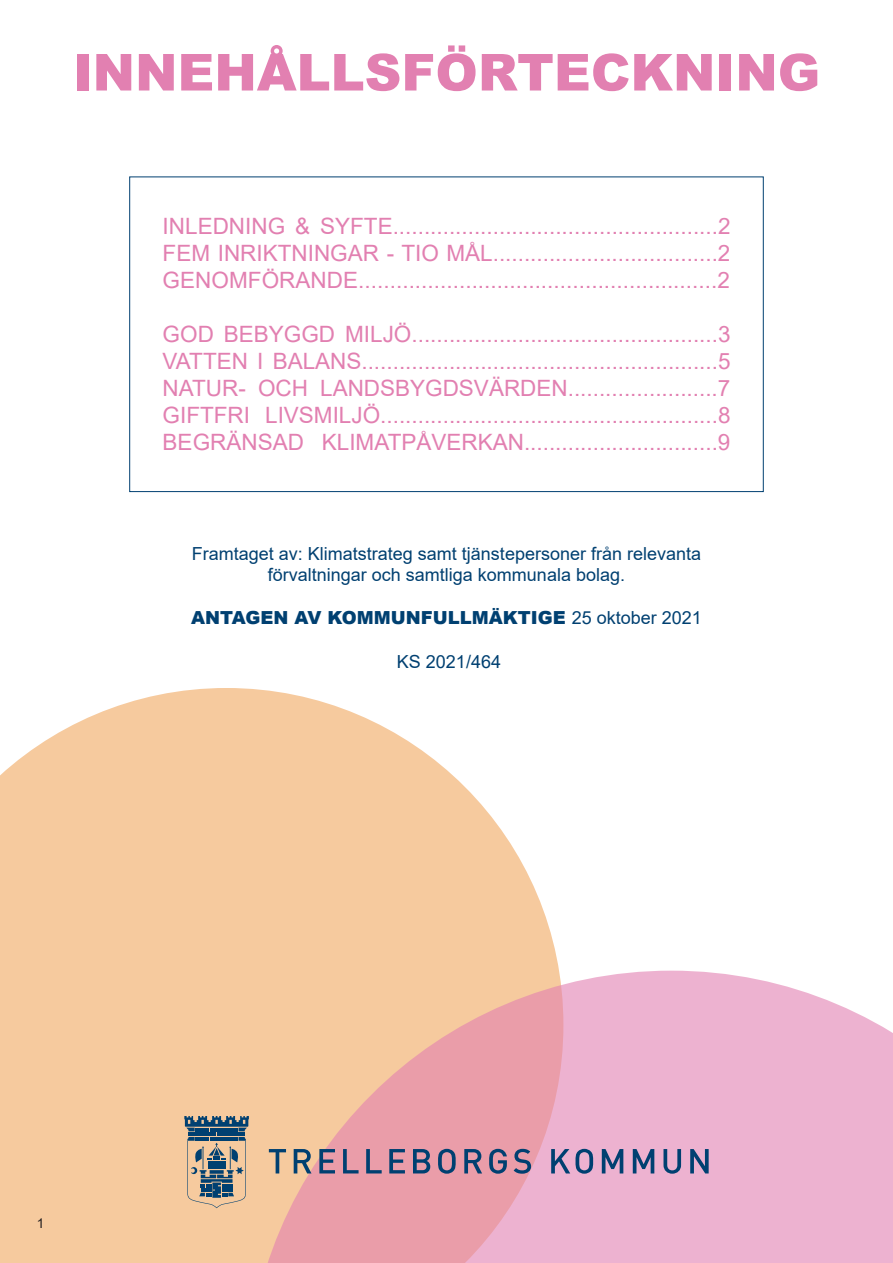
<style>
.page{position:relative;width:893px;height:1263px;background:#fff}
.page>*{position:absolute;margin:0;border:0;box-sizing:border-box;transform-origin:0 0}
.t1{font:900 51px "Arial";color:#e280b1}
.t2{font:22.5px "Arial";color:#e280b1}
.t3{font:18px/21.6px "Arial";color:#004071;text-align:center}
.t4{font:900 18px "Arial";color:#004071}
.t5{font:13.5px "Arial";color:#231f20}
.s1{font-weight:400}
</style>
<div class="page">
<svg style="left:0;top:688px;width:559px;height:575px;background:#f7d0aa"></svg>
<svg style="left:247px;top:971px;width:646px;height:292px;background:#eeb3bd"></svg>
<svg style="left:269px;top:1149px;width:440px;height:25px;background:#9f87a0"></svg>
<hr style="left:188px;top:1132px;width:14px;height:4px;background:#004071">
<hr style="left:217px;top:1132px;width:13px;height:4px;background:#004071">
<hr style="left:231px;top:1132px;width:14px;height:4px;background:#004071">
<hr style="left:203px;top:1132px;width:13px;height:4px;background:#004071">
<svg style="left:184px;top:1116px;width:65px;height:15px"></svg>
<svg style="left:187px;top:1137px;width:59px;height:71px;background:#a0998e"></svg>
<p class="t1" style="left:73px;top:35px;width:749px">INNEHÅLLSFÖRTECKNING</p>
<p class="t2" style="left:163px;top:211px;width:569px">INLEDNING &amp; SYFTE....................................................2</p>
<p class="t2" style="left:163px;top:238px;width:569px">FEM INRIKTNINGAR - TIO MÅL....................................2</p>
<p class="t2" style="left:163px;top:265px;width:569px">GENOMFÖRANDE.........................................................2</p>
<p class="t2" style="left:163px;top:319px;width:569px">GOD BEBYGGD MILJÖ.................................................3</p>
<p class="t2" style="left:163px;top:346px;width:569px">VATTEN I BALANS.........................................................5</p>
<p class="t2" style="left:163px;top:373px;width:569px">NATUR- OCH LANDSBYGDSVÄRDEN........................7</p>
<p class="t2" style="left:163px;top:400px;width:569px">GIFTFRI LIVSMILJÖ......................................................8</p>
<p class="t2" style="left:163px;top:427px;width:569px">BEGRÄNSAD KLIMATPÅVERKAN...............................9</p>
<p class="t3" style="left:192px;top:542px;width:511px">Framtaget av: Klimatstrateg samt tjänstepersoner från relevanta förvaltningar och samtliga kommunala bolag.</p>
<p class="t4" style="left:191px;top:605px;width:512px">ANTAGEN AV KOMMUNFULLMÄKTIGE <span class="s1">25 oktober 2021</span></p>
<p class="t3" style="left:397px;top:650px;width:106px">KS 2021/464</p>
<p class="t5" style="left:37px;top:1214px;width:9px">1</p>
</div>
